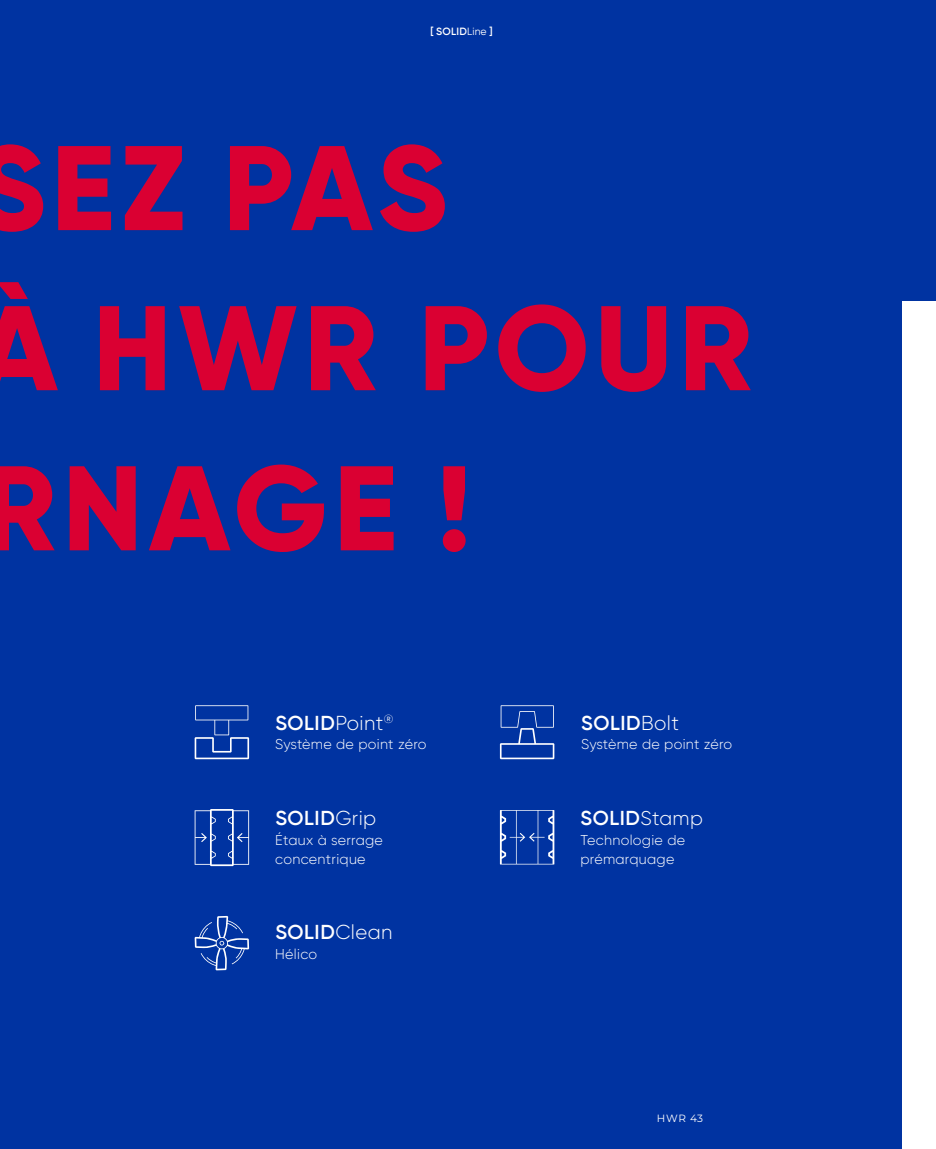
<style>
.page{position:relative;width:936px;height:1149px;background:#fff}
.page>*{position:absolute;margin:0;border:0;box-sizing:border-box;transform-origin:0 0}
.t1{font:800 120px/159.9px "Gilroy";letter-spacing:.05em;color:#da0032}
.t2{font:600 20.25px "Gilroy";letter-spacing:.03em;color:#fff}
.t3{font:300 14.25px/18.6px "Gilroy";letter-spacing:.02em;color:#fff}
.t4{font:600 10.5px "Gilroy";letter-spacing:.02em;color:#fff}
.t5{font:10.5px "Montserrat";color:#fff}
.s1{font-weight:400}
.s2{font-weight:300}
.s3{font-weight:300;font-size:19.8px}
</style>
<div class="page">
<div style="left:0;top:0;width:901px;height:1148px;background:#0033a1"></div>
<div style="left:0;top:0;width:935px;height:300px;background:#0033a1"></div>
<svg style="left:500px;top:810px;width:54px;height:54px"></svg>
<svg style="left:500px;top:705px;width:54px;height:54px"></svg>
<svg style="left:195px;top:809px;width:54px;height:56px"></svg>
<svg style="left:195px;top:915px;width:54px;height:55px"></svg>
<svg style="left:195px;top:705px;width:54px;height:54px"></svg>
<p class="t4" style="left:430px;top:25px;width:64px">[ SOLID<span class="s1">Line</span> ]</p>
<h1 class="t1" style="left:-25px;top:107px;width:778px">SEZ PAS<br>À HWR POUR<br>RNAGE !</h1>
<h2 class="t2" style="left:275px;top:710px;width:120px">SOLID<span class="s2">Point</span><sup>®</sup></h2>
<p class="t3" style="left:275px;top:734px;width:153px">Système de point zéro</p>
<h2 class="t2" style="left:275px;top:805px;width:102px">SOLID<span class="s2">Grip</span></h2>
<p class="t3" style="left:275px;top:830px;width:109px">Étaux à serrage concentrique</p>
<h2 class="t2" style="left:275px;top:919px;width:119px">SOLID<span class="s2">Clean</span></h2>
<p class="t3" style="left:275px;top:944px;width:43px">Hélico</p>
<h2 class="t2" style="left:581px;top:710px;width:99px">SOLID<span class="s2">Bolt</span></h2>
<p class="t3" style="left:581px;top:734px;width:153px">Système de point zéro</p>
<h2 class="t2" style="left:580px;top:805px;width:124px">SOLID<span class="s3">Stamp</span></h2>
<p class="t3" style="left:580px;top:830px;width:106px">Technologie de prémarquage</p>
<p class="t5" style="left:656px;top:1110px;width:48px">HWR 43</p>
</div>
